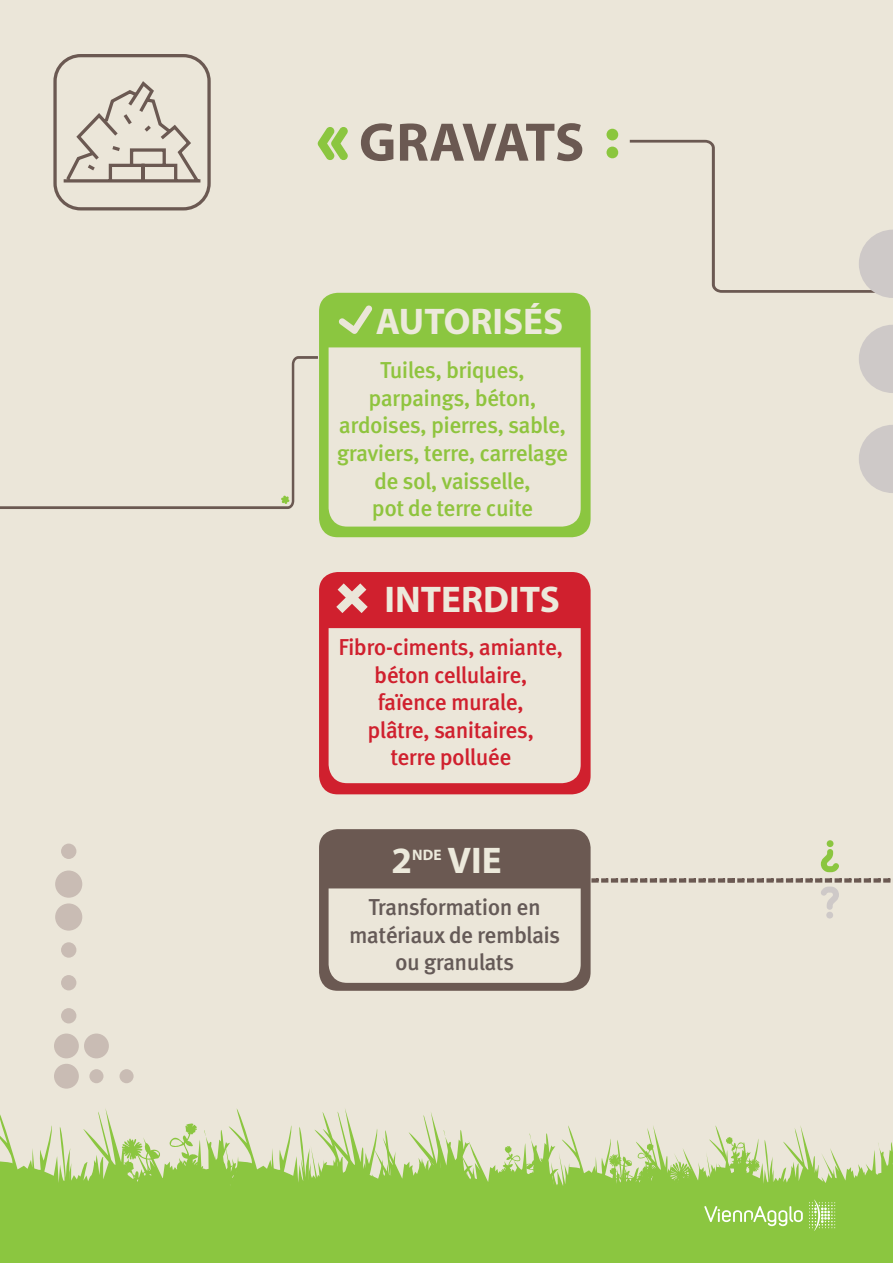
<style>
.page{position:relative;width:893px;height:1263px;background:#ebe6d9}
.page>*{position:absolute;margin:0;border:0;box-sizing:border-box;transform-origin:0 0}
.t1{font:700 54.75px "Myriad Pro";letter-spacing:-.03em;color:#6b5952}
.t2{font:700 37.2px "Myriad Pro";color:#ece9db}
.t3{font:500 22.95px/27.6px "Meta Pro";letter-spacing:-.025em;color:#8fc43e;text-align:center}
.t4{font:500 22.95px/27.6px "Meta Pro";letter-spacing:-.025em;color:#d0202e;text-align:center}
.t5{font:500 22.95px/27.6px "Meta Pro";letter-spacing:-.025em;color:#655a57;text-align:center}
.t6{font:700 15.15px "Myriad Pro";color:#ece9db}
</style>
<div class="page">
<div style="left:54px;top:1033px;width:25px;height:25px;background:#c9bcb4;border-radius:50%"></div>
<div style="left:54px;top:1064px;width:25px;height:25px;background:#c9bcb4;border-radius:50%"></div>
<div style="left:84px;top:1033px;width:25px;height:25px;background:#c9bcb4;border-radius:50%"></div>
<div style="left:89px;top:1069px;width:14px;height:14px;background:#c9bcb4;border-radius:50%"></div>
<div style="left:120px;top:1069px;width:14px;height:14px;background:#c9bcb4;border-radius:50%"></div>
<div style="left:55px;top:870px;width:27px;height:28px;background:#c9bcb4;border-radius:50%"></div>
<div style="left:55px;top:903px;width:27px;height:28px;background:#c9bcb4;border-radius:50%"></div>
<div style="left:61px;top:942px;width:15px;height:16px;background:#c9bcb4;border-radius:50%"></div>
<div style="left:61px;top:975px;width:15px;height:15px;background:#c9bcb4;border-radius:50%"></div>
<div style="left:61px;top:1008px;width:15px;height:15px;background:#c9bcb4;border-radius:50%"></div>
<div style="left:61px;top:843px;width:15px;height:16px;background:#c9bcb4;border-radius:50%"></div>
<div style="left:0;top:1192px;width:893px;height:71px;background:#8bc640"></div>
<svg style="left:0;top:356px;width:318px;height:153px"></svg>
<svg style="left:0;top:1108px;width:893px;height:123px"></svg>
<div style="left:319px;top:829px;width:272px;height:162px;background:#6b5952;border-radius:19px"></div>
<div style="left:319px;top:572px;width:272px;height:222px;background:#d0202e;border-radius:19px"></div>
<div style="left:319px;top:293px;width:272px;height:244px;background:#8bc640;border-radius:19px"></div>
<svg style="left:336px;top:583px;width:32px;height:30px"></svg>
<svg style="left:338px;top:305px;width:35px;height:29px"></svg>
<svg style="left:329px;top:840px;width:562px;height:143px"></svg>
<svg style="left:606px;top:129px;width:12px;height:29px"></svg>
<svg style="left:318px;top:127px;width:30px;height:33px"></svg>
<div style="left:329px;top:347px;width:252px;height:180px;background:#ebe6d9"></div>
<div style="left:329px;top:628px;width:252px;height:155px;background:#ebe6d9"></div>
<svg style="left:53px;top:54px;width:158px;height:157px"></svg>
<svg style="left:859px;top:425px;width:34px;height:68px"></svg>
<svg style="left:859px;top:325px;width:34px;height:68px"></svg>
<svg style="left:630px;top:140px;width:263px;height:158px"></svg>
<h1 class="t1" style="left:359px;top:107px;width:227px">GRAVATS</h1>
<h2 class="t2" style="left:376px;top:297px;width:189px">AUTORISÉS</h2>
<p class="t3" style="left:337px;top:357px;width:233px">Tuiles, briques, parpaings, béton, ardoises, pierres, sable, graviers, terre, carrelage de sol, vaisselle,<br>pot de terre cuite</p>
<h2 class="t2" style="left:384px;top:575px;width:177px">INTERDITS</h2>
<p class="t4" style="left:339px;top:634px;width:226px">Fibro-ciments, amiante, béton cellulaire, faïence murale,<br>plâtre, sanitaires,<br>terre polluée</p>
<h2 class="t2" style="left:392px;top:836px;width:22px">2</h2>
<p class="t6" style="left:412px;top:845px;width:31px">nde</p>
<h2 class="t2" style="left:448px;top:836px;width:56px">VIE</h2>
<p class="t5" style="left:349px;top:894px;width:213px">Transformation en matériaux de remblais ou granulats</p>
</div>
